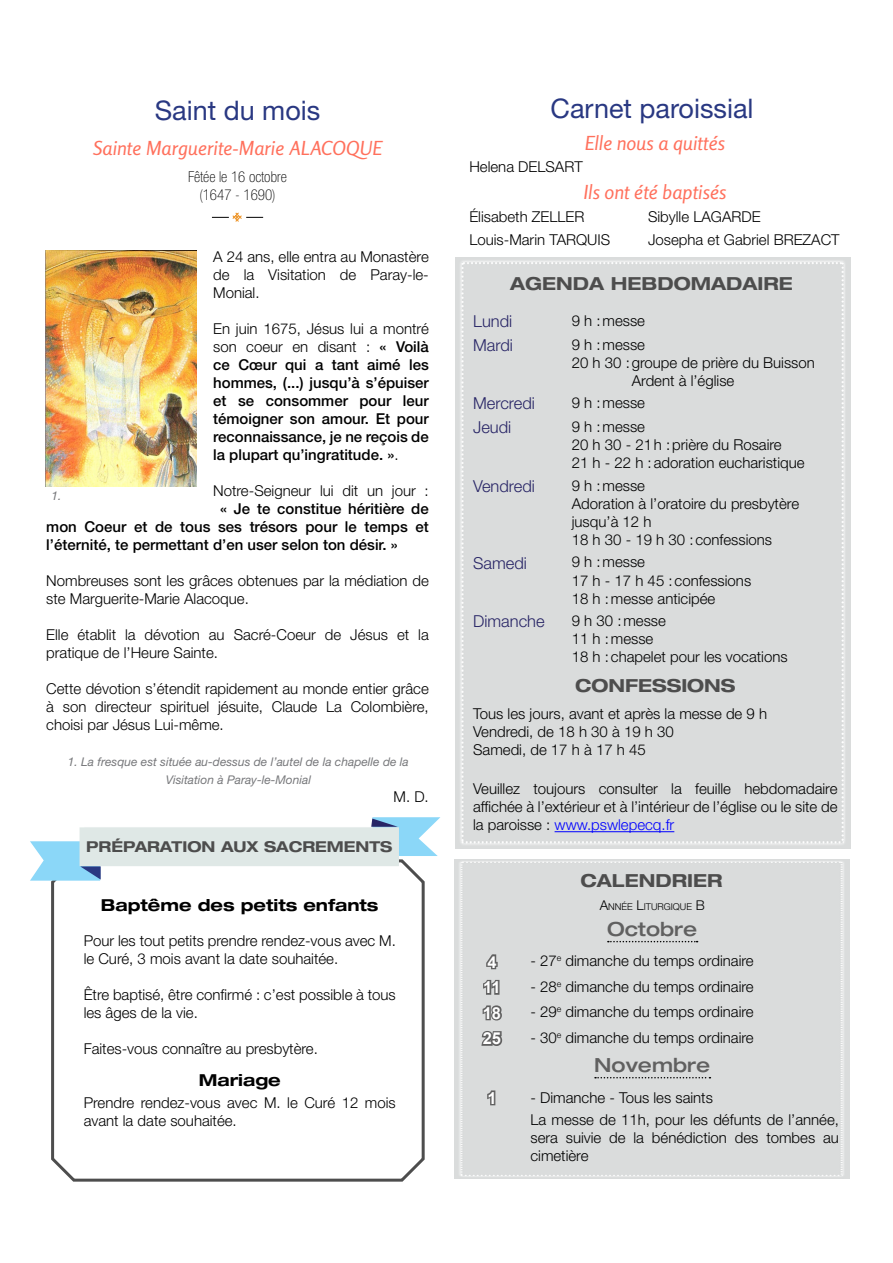
<style>
.page{position:relative;width:893px;height:1263px;background:#fff}
.page>*{position:absolute;margin:0;border:0;box-sizing:border-box;transform-origin:0 0}
.t1{font:27px "Helvetica Neue LT Std";color:#293882}
.t2{font:italic 19.5px "Rosario";color:#ff705c}
.t3{font:500 expanded 19.5px "Helvetica Neue LT Std";color:#606060}
.t4{font:700 expanded 18px "Helvetica Neue LT Std";color:#4d4d4d}
.t5{font:300 16.5px "Helvetica Neue LT Std";color:#282566}
.t6{font:700 expanded 16.5px "Helvetica Neue LT Std";color:#000}
.t7{font:700 16.5px "Arial";color:#fff}
.t8{font:300 15px/18px "Helvetica Neue LT Std";color:#000}
.t9{font:500 15px/18px "Helvetica Neue LT Std";color:#000;text-align:justify}
.t10{font:100 condensed 15px/18px "Helvetica Neue LT Std";color:#000;text-align:center}
.t11{font:700 expanded 15px "Helvetica Neue LT Std";color:#4d4d4d}
.t12{font:italic 12px/18px "Helvetica Neue LT Std";color:#77787b;text-align:center}
.t13{font:300 9.45px "Helvetica Neue LT Std";color:#000}
.s1{font-weight:300}
.s2{color:#00f}
.s3{font-size:13.5px}
</style>
<div class="page">
<div style="left:455px;top:258px;width:396px;height:591px;background:#dadcdc"></div>
<hr style="left:555px;top:831px;width:119px;height:1px;background:#00f">
<svg style="left:51px;top:881px;width:374px;height:301px"></svg>
<svg style="left:30px;top:817px;width:410px;height:64px"></svg>
<svg style="left:212px;top:212px;width:51px;height:10px"></svg>
<img style="left:46px;top:250px;width:150px;height:236px">
<div style="left:454px;top:859px;width:396px;height:319px;background:#dadcdc"></div>
<svg style="left:608px;top:941px;width:90px;height:1px"></svg>
<svg style="left:485px;top:949px;width:14px;height:22px"></svg>
<svg style="left:482px;top:978px;width:19px;height:18px"></svg>
<svg style="left:479px;top:1003px;width:26px;height:45px"></svg>
<svg style="left:595px;top:1077px;width:115px;height:1px"></svg>
<svg style="left:486px;top:1088px;width:11px;height:19px"></svg>
<h1 class="t1" style="left:155px;top:94px;width:167px">Saint du mois</h1>
<h2 class="t2" style="left:93px;top:137px;width:291px">Sainte Marguerite-Marie ALACOQUE</h2>
<p class="t10" style="left:188px;top:167px;width:100px">Fêtée le 16 octobre (1647 - 1690)</p>
<p class="t8" style="left:213px;top:248px;width:217px;text-align:justify">A 24 ans, elle entra au Monastère de la Visitation de Paray-le-Monial.</p>
<p class="t9" style="left:213px;top:320px;width:217px"><span class="s1">En juin 1675, Jésus lui a montré son coeur en disant :</span> « Voilà ce Cœur qui a tant aimé les hommes, (...) jusqu’à s’épuiser et se consommer pour leur témoigner son amour. Et pour reconnaissance, je ne reçois de la plupart qu’ingratitude. »<span class="s1">.</span></p>
<p class="t8" style="left:213px;top:482px;width:217px">Notre-Seigneur lui dit un jour :</p>
<p class="t9" style="left:46px;top:500px;width:384px;text-indent:174px">« Je te constitue héritière de mon Coeur et de tous ses trésors pour le temps et l’éternité, te permettant d’en user selon ton désir. »</p>
<p class="t8" style="left:46px;top:572px;width:384px">Nombreuses sont les grâces obtenues par la médiation de ste Marguerite-Marie Alacoque.</p>
<p class="t8" style="left:46px;top:626px;width:384px">Elle établit la dévotion au Sacré-Coeur de Jésus et la pratique de l’Heure Sainte.</p>
<p class="t8" style="left:46px;top:680px;width:384px;text-align:justify">Cette dévotion s’étendit rapidement au monde entier grâce à son directeur spirituel jésuite, Claude La Colombière, choisi par Jésus Lui-même.</p>
<p class="t12" style="left:51px;top:486px;width:12px">1.</p>
<p class="t12" style="left:68px;top:753px;width:342px">1. La fresque est située au-dessus de l’autel de la chapelle de la<br>Visitation à Paray-le-Monial</p>
<p class="t8" style="left:394px;top:788px;width:37px">M. D.</p>
<p class="t11" style="left:86px;top:837px;width:308px">PRÉPARATION AUX SACREMENTS</p>
<p class="t6" style="left:101px;top:894px;width:279px">Baptême des petits enfants</p>
<p class="t8" style="left:84px;top:932px;width:314px">Pour les tout petits prendre rendez-vous avec M. le Curé, 3 mois avant la date souhaitée.</p>
<p class="t8" style="left:84px;top:986px;width:314px">Être baptisé, être confirmé : c’est possible à tous les âges de la vie.</p>
<p class="t8" style="left:84px;top:1040px;width:236px">Faites-vous connaître au presbytère.</p>
<p class="t6" style="left:199px;top:1069px;width:83px">Mariage</p>
<p class="t8" style="left:84px;top:1094px;width:314px">Prendre rendez-vous avec M. le Curé 12 mois avant la date souhaitée.</p>
<h1 class="t1" style="left:551px;top:93px;width:204px">Carnet paroissial</h1>
<h2 class="t2" style="left:585px;top:131px;width:142px">Elle nous a quittés</h2>
<p class="t8" style="left:469px;top:158px;width:115px">Helena DELSART</p>
<h2 class="t2" style="left:583px;top:181px;width:145px">Ils ont été baptisés</h2>
<p class="t8" style="left:469px;top:207px;width:117px">Élisabeth ZELLER</p>
<p class="t8" style="left:648px;top:207px;width:114px">Sibylle LAGARDE</p>
<p class="t8" style="left:469px;top:230px;width:142px">Louis-Marin TARQUIS</p>
<p class="t8" style="left:648px;top:230px;width:193px">Josepha et Gabriel BREZACT</p>
<p class="t4" style="left:510px;top:272px;width:284px">AGENDA HEBDOMADAIRE</p>
<p class="t5" style="left:473px;top:311px;width:41px">Lundi</p>
<p class="t8" style="left:572px;top:311px;width:75px">9 h :messe</p>
<p class="t5" style="left:473px;top:335px;width:41px">Mardi</p>
<p class="t8" style="left:572px;top:335px;width:75px">9 h :messe</p>
<p class="t8" style="left:572px;top:353px;width:245px">20 h 30 :groupe de prière du Buisson</p>
<p class="t8" style="left:632px;top:371px;width:104px">Ardent à l’église</p>
<p class="t5" style="left:473px;top:393px;width:63px">Mercredi</p>
<p class="t8" style="left:572px;top:394px;width:75px">9 h :messe</p>
<p class="t5" style="left:473px;top:417px;width:40px">Jeudi</p>
<p class="t8" style="left:572px;top:417px;width:234px">9 h :messe<br>20 h 30 - 21h :prière du Rosaire<br>21 h - 22 h :adoration eucharistique</p>
<p class="t5" style="left:473px;top:476px;width:63px">Vendredi</p>
<p class="t8" style="left:572px;top:476px;width:229px">9 h :messe<br>Adoration à l’oratoire du presbytère jusqu’à 12 h<br>18 h 30 - 19 h 30 :confessions</p>
<p class="t5" style="left:473px;top:553px;width:55px">Samedi</p>
<p class="t8" style="left:572px;top:553px;width:181px">9 h :messe<br>17 h - 17 h 45 :confessions<br>18 h :messe anticipée</p>
<p class="t5" style="left:473px;top:611px;width:73px">Dimanche</p>
<p class="t8" style="left:572px;top:611px;width:217px">9 h 30 :messe<br>11 h :messe<br>18 h :chapelet pour les vocations</p>
<p class="t4" style="left:575px;top:674px;width:162px">CONFESSIONS</p>
<p class="t8" style="left:473px;top:704px;width:295px">Tous les jours, avant et après la messe de 9 h<br>Vendredi, de 18 h 30 à 19 h 30<br>Samedi, de 17 h à 17 h 45</p>
<p class="t8" style="left:473px;top:779px;width:366px;text-align:justify">Veuillez toujours consulter la feuille hebdomadaire affichée à l’extérieur et à l’intérieur de l’église ou le site de la paroisse : <span class="s2">www.pswlepecq.fr</span></p>
<p class="t4" style="left:580px;top:869px;width:143px">CALENDRIER</p>
<p class="t13" style="left:600px;top:900px;width:107px"><span class="s3">A</span>NNÉE <span class="s3">L</span>ITURGIQUE <span class="s3">B</span></p>
<h2 class="t3" style="left:607px;top:916px;width:92px">Octobre</h2>
<p class="t7" style="left:487px;top:950px;width:11px">4</p>
<p class="t8" style="left:530px;top:952px;width:225px">- 27<sup>e</sup> dimanche du temps ordinaire</p>
<p class="t7" style="left:483px;top:976px;width:19px">11</p>
<p class="t8" style="left:530px;top:977px;width:225px">- 28<sup>e</sup> dimanche du temps ordinaire</p>
<p class="t7" style="left:483px;top:1001px;width:20px">18</p>
<p class="t8" style="left:530px;top:1003px;width:225px">- 29<sup>e</sup> dimanche du temps ordinaire</p>
<p class="t7" style="left:483px;top:1027px;width:20px">25</p>
<p class="t8" style="left:530px;top:1028px;width:225px">- 30<sup>e</sup> dimanche du temps ordinaire</p>
<h2 class="t3" style="left:594px;top:1053px;width:117px">Novembre</h2>
<p class="t7" style="left:487px;top:1086px;width:11px">1</p>
<p class="t8" style="left:530px;top:1086px;width:310px;line-height:22.2px">- Dimanche - Tous les saints<br>La messe de 11h, pour les défunts de l’année,</p>
<p class="t8" style="left:530px;top:1128px;width:310px">sera suivie de la bénédiction des tombes au cimetière</p>
</div>
